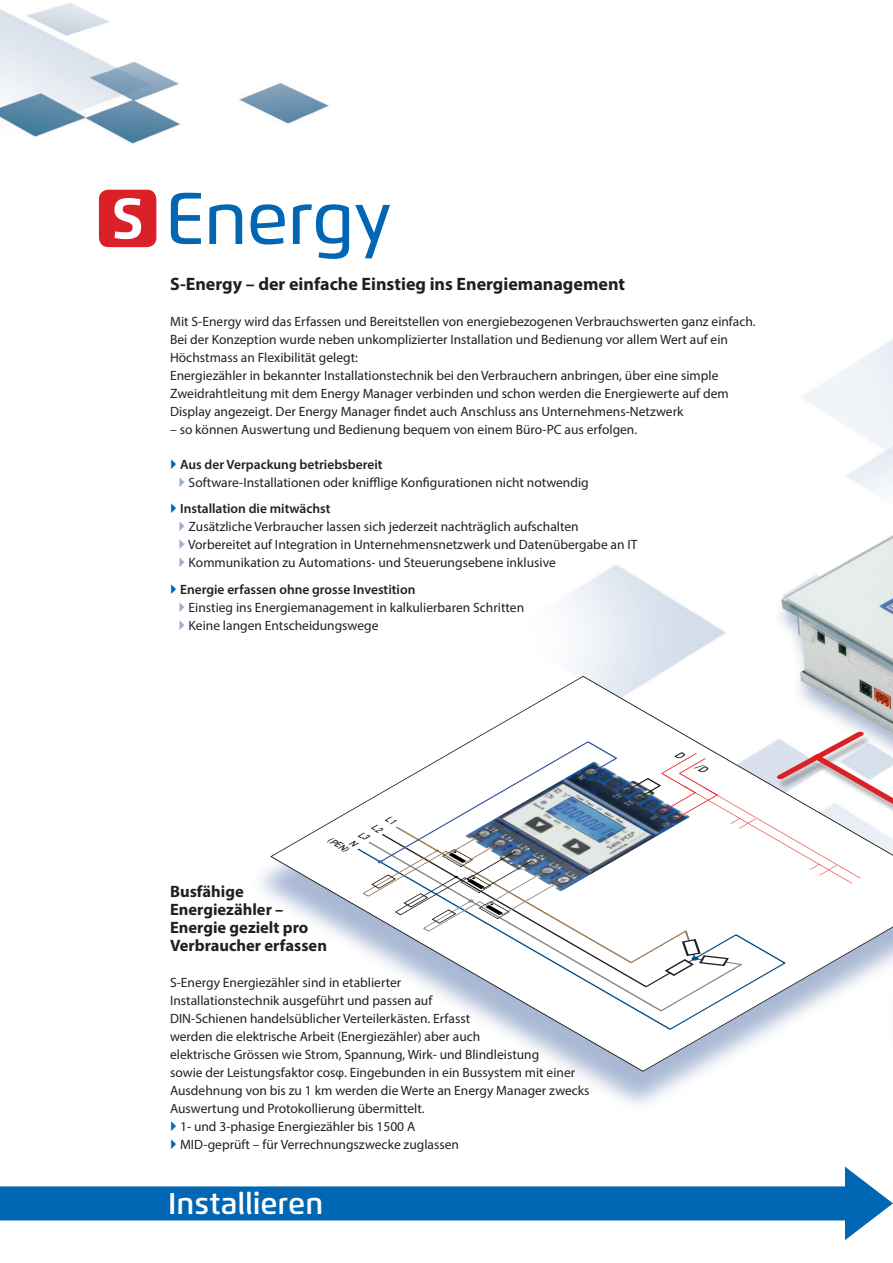
<style>
.page{position:relative;width:893px;height:1263px;background:#fff}
.page>*{position:absolute;margin:0;border:0;box-sizing:border-box;transform-origin:0 0}
.t1{font:600 30px "Flexo";color:#fff}
.Titelseite_Fliess-Te{font:700 18px "Myriad Pro";color:#231f20}
.Titelseite_Fliess-Te-2{font:700 16.5px/18px "Myriad Pro";color:#231f20}
.Titelseite_Fliess-Te-3{font:13.5px/18px "Myriad Pro";color:#231f20}
.Titelseite_Fliess-Te-4{font:600 13.5px "Myriad Pro";color:#231f20}
.t2{font:italic 9px "DIN Mittelschrift";color:#231f20}
</style>
<div class="page">
<img style="left:564px;top:339px;width:329px;height:337px">
<img style="left:0;top:3px;width:329px;height:141px">
<div style="left:249px;top:684px;width:644px;height:430px;background:#a0b1cf;opacity:.9"></div>
<svg style="left:270px;top:676px;width:618px;height:396px"></svg>
<svg style="left:0;top:1166px;width:893px;height:74px"></svg>
<div style="left:99px;top:190px;width:57px;height:57px;background:#da2128;border-radius:9px"></div>
<svg style="left:171px;top:193px;width:30px;height:51px"></svg>
<svg style="left:209px;top:204px;width:33px;height:40px"></svg>
<svg style="left:251px;top:204px;width:34px;height:40px"></svg>
<svg style="left:293px;top:204px;width:56px;height:55px"></svg>
<svg style="left:355px;top:205px;width:35px;height:53px"></svg>
<svg style="left:114px;top:198px;width:27px;height:41px"></svg>
<div style="left:772px;top:478px;width:121px;height:376px;background:#fff"></div>
<div style="left:888px;top:901px;width:5px;height:206px;background:#fff"></div>
<div style="left:777px;top:393px;width:116px;height:580px;background:#231f20;opacity:.35"></div>
<svg style="left:886px;top:603px;width:7px;height:8px"></svg>
<svg style="left:349px;top:726px;width:544px;height:251px"></svg>
<p class="Titelseite_Fliess-Te" style="left:170px;top:272px;width:456px">S-Energy – der einfache Einstieg ins Energiemanagement</p>
<p class="Titelseite_Fliess-Te-3" style="left:170px;top:312px;width:587px">Mit S-Energy wird das Erfassen und Bereitstellen von energiebezogenen Verbrauchswerten ganz einfach.<br>Bei der Konzeption wurde neben unkomplizierter Installation und Bedienung vor allem Wert auf ein Höchstmass an Flexibilität gelegt:<br>Energiezähler in bekannter Installationstechnik bei den Verbrauchern anbringen, über eine simple Zweidrahtleitung mit dem Energy Manager verbinden und schon werden die Energiewerte auf dem Display angezeigt. Der Energy Manager findet auch Anschluss ans Unternehmens-Netzwerk</p>
<p class="Titelseite_Fliess-Te-3" style="left:170px;top:420px;width:469px">– so können Auswertung und Bedienung bequem von einem Büro-PC aus erfolgen.</p>
<p class="Titelseite_Fliess-Te-4" style="left:180px;top:456px;width:204px">Aus der Verpackung betriebsbereit</p>
<p class="Titelseite_Fliess-Te-3" style="left:189px;top:473px;width:402px">Software-Installationen oder knifflige Konfigurationen nicht notwendig</p>
<p class="Titelseite_Fliess-Te-4" style="left:180px;top:500px;width:152px">Installation die mitwächst</p>
<p class="Titelseite_Fliess-Te-3" style="left:189px;top:518px;width:392px">Zusätzliche Verbraucher lassen sich jederzeit nachträglich aufschalten</p>
<p class="Titelseite_Fliess-Te-3" style="left:188px;top:536px;width:451px">Vorbereitet auf Integration in Unternehmensnetzwerk und Datenübergabe an IT</p>
<p class="Titelseite_Fliess-Te-3" style="left:189px;top:554px;width:369px">Kommunikation zu Automations- und Steuerungsebene inklusive</p>
<p class="Titelseite_Fliess-Te-4" style="left:180px;top:581px;width:237px">Energie erfassen ohne grosse Investition</p>
<p class="Titelseite_Fliess-Te-3" style="left:189px;top:598px;width:337px">Einstieg ins Energiemanagement in kalkulierbaren Schritten</p>
<p class="Titelseite_Fliess-Te-3" style="left:189px;top:616px;width:191px">Keine langen Entscheidungswege</p>
<p class="t2" style="left:331px;top:834px;width:23px;rotate:30deg">(PEN)</p>
<p class="Titelseite_Fliess-Te-2" style="left:170px;top:882px;width:115px">Busfähige<br>Energiezähler –</p>
<p class="Titelseite_Fliess-Te-2" style="left:170px;top:918px;width:158px">Energie gezielt pro<br>Verbraucher erfassen</p>
<p class="Titelseite_Fliess-Te-3" style="left:170px;top:973px;width:421px">S-Energy Energiezähler sind in etablierter<br>Installationstechnik ausgeführt und passen auf<br>DIN-Schienen handelsüblicher Verteilerkästen. Erfasst<br>werden die elektrische Arbeit (Energiezähler) aber auch<br>elektrische Grössen wie Strom, Spannung, Wirk- und Blindleistung<br>sowie der Leistungsfaktor cosφ. Eingebunden in ein Bussystem mit einer Ausdehnung von bis zu 1 km werden die Werte an Energy Manager zwecks Auswertung und Protokollierung übermittelt.</p>
<p class="Titelseite_Fliess-Te-3" style="left:180px;top:1117px;width:237px">1- und 3-phasige Energiezähler bis 1500 A</p>
<p class="Titelseite_Fliess-Te-3" style="left:180px;top:1135px;width:280px">MID-geprüft – für Verrechnungszwecke zuglassen</p>
<p class="t1" style="left:168px;top:1185px;width:157px">Installieren</p>
</div>
